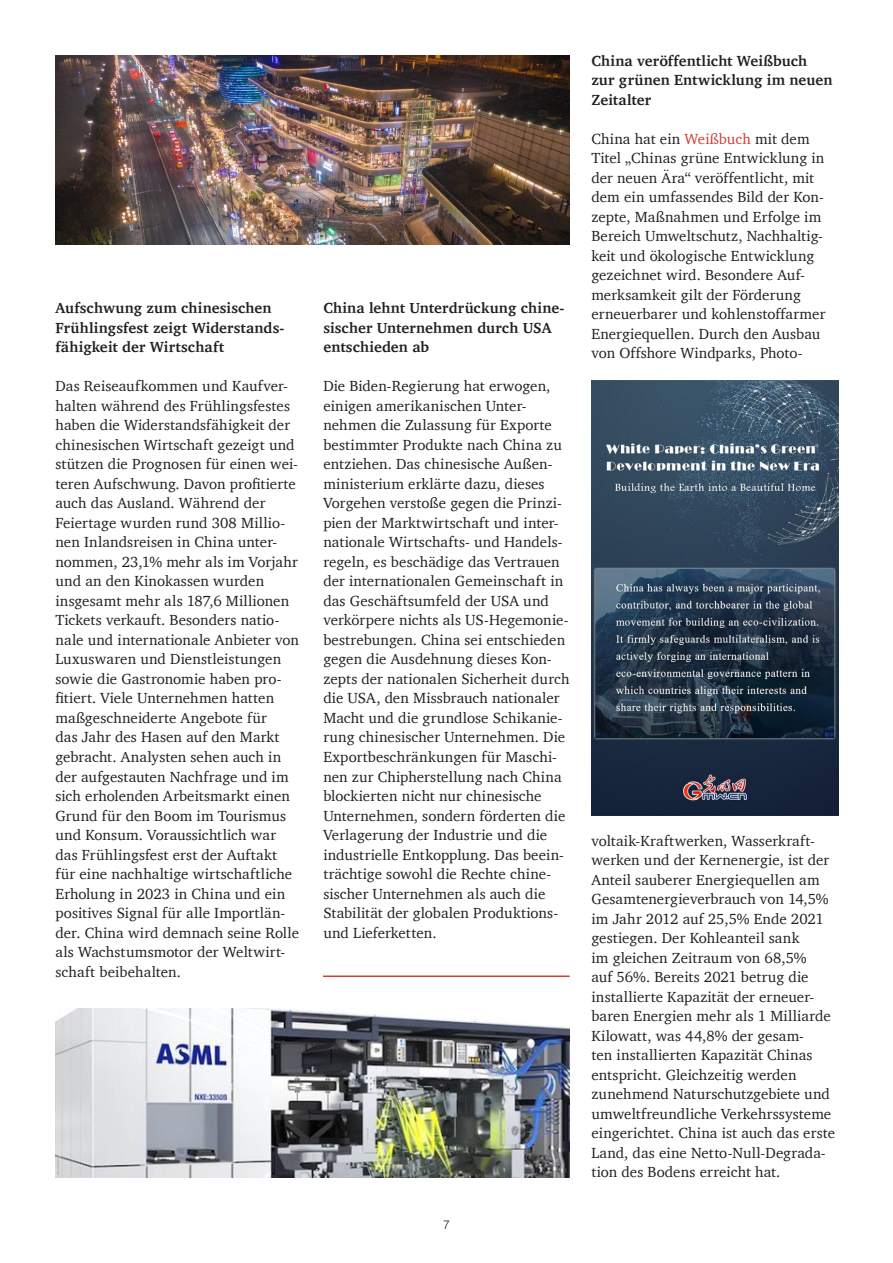
<style>
.page{position:relative;width:893px;height:1263px;background:#fff}
.page>*{position:absolute;margin:0;border:0;box-sizing:border-box;transform-origin:0 0}
.Body_10_13_Charter{font:15px/19.5px "Charter";letter-spacing:.005em;color:#231f20}
.t1{font:700 15px/19.5px "Charter";letter-spacing:.01em;color:#231f20}
.t2{font:300 12px "Helvetica";color:#231f20}
.s1{color:#d23f32}
</style>
<div class="page">
<img style="left:591px;top:381px;width:247px;height:434px">
<img style="left:55px;top:1008px;width:515px;height:170px">
<img style="left:55px;top:55px;width:515px;height:189px">
<hr style="left:323px;top:975px;width:247px;height:2px;background:#d23f32">
<h2 class="t1" style="left:55px;top:298px;width:231px">Aufschwung zum chinesischen<br>Frühlingsfest zeigt Widerstands&shy;fähigkeit der Wirtschaft</h2>
<p class="Body_10_13_Charter" style="left:55px;top:376px;width:245px">Das Reiseaufkommen und Kaufver&shy;halten während des Frühlingsfestes haben die Widerstandsfähigkeit der chinesischen Wirtschaft gezeigt und stützen die Prognosen für einen wei&shy;teren Aufschwung. Davon profitierte auch das Ausland. Während der Feiertage wurden rund 308 Millio&shy;nen Inlandsreisen in China unter&shy;nommen, 23,1% mehr als im Vorjahr und an den Kinokassen wurden insgesamt mehr als 187,6 Millionen Tickets verkauft. Besonders natio&shy;nale und internationale Anbieter von Luxuswaren und Dienstleistungen sowie die Gastronomie haben pro&shy;fitiert. Viele Unternehmen hatten maßgeschneiderte Angebote für<br>das Jahr des Hasen auf den Markt gebracht. Analysten sehen auch in der aufgestauten Nachfrage und im sich erholenden Arbeitsmarkt einen Grund für den Boom im Tourismus und Konsum. Voraussichtlich war das Frühlingsfest erst der Auftakt für eine nachhaltige wirtschaftliche Erholung in 2023 in China und ein positives Signal für alle Importlän&shy;der. China wird demnach seine Rolle als Wachstumsmotor der Weltwirt&shy;schaft beibehalten.</p>
<h2 class="t1" style="left:323px;top:298px;width:243px">China lehnt Unterdrückung chine&shy;sischer Unternehmen durch USA entschieden ab</h2>
<p class="Body_10_13_Charter" style="left:323px;top:376px;width:248px">Die Biden-Regierung hat erwogen, einigen amerikanischen Unter&shy;nehmen die Zulassung für Exporte bestimmter Produkte nach China zu entziehen. Das chinesische Außen&shy;ministerium erklärte dazu, dieses Vorgehen verstoße gegen die Prinzi&shy;pien der Marktwirtschaft und inter&shy;nationale Wirtschafts- und Handels&shy;regeln, es beschädige das Vertrauen der internationalen Gemeinschaft in das Geschäftsumfeld der USA und verkörpere nichts als US-Hegemonie&shy;bestrebungen. China sei entschieden gegen die Ausdehnung dieses Kon&shy;zepts der nationalen Sicherheit durch die USA, den Missbrauch nationaler Macht und die grundlose Schikanie&shy;rung chinesischer Unternehmen. Die Exportbeschränkungen für Maschi&shy;nen zur Chipherstellung nach China blockierten nicht nur chinesische Unternehmen, sondern förderten die Verlagerung der Industrie und die industrielle Entkopplung. Das beein&shy;trächtige sowohl die Rechte chine&shy;sischer Unternehmen als auch die Stabilität der globalen Produktions&shy;und Lieferketten.</p>
<p class="t2" style="left:443px;top:1214px;width:8px">7</p>
<h2 class="t1" style="left:591px;top:51px;width:242px">China veröffentlicht Weißbuch zur grünen Entwicklung im neuen<br>Zeitalter</h2>
<p class="Body_10_13_Charter" style="left:591px;top:129px;width:235px">China hat ein <span class="s1">Weißbuch</span> mit dem Titel „Chinas grüne Entwicklung in der neuen Ära“ veröffentlicht, mit dem ein umfassendes Bild der Kon&shy;zepte, Maßnahmen und Erfolge im Bereich Umweltschutz, Nachhaltig&shy;keit und ökologische Entwicklung gezeichnet wird. Besondere Auf&shy;merksamkeit gilt der Förderung erneuerbarer und kohlenstoffarmer Energiequellen. Durch den Ausbau von Offshore Windparks, Photo-</p>
<p class="Body_10_13_Charter" style="left:591px;top:831px;width:245px">voltaik-Kraftwerken, Wasserkraft&shy;werken und der Kernenergie, ist der Anteil sauberer Energiequellen am Gesamtenergieverbrauch von 14,5% im Jahr 2012 auf 25,5% Ende 2021 gestiegen. Der Kohleanteil sank<br>im gleichen Zeitraum von 68,5%<br>auf 56%. Bereits 2021 betrug die installierte Kapazität der erneuer&shy;baren Energien mehr als 1 Milliarde Kilowatt, was 44,8% der gesam-<br>ten installierten Kapazität Chinas entspricht. Gleichzeitig werden zunehmend Naturschutzgebiete und umweltfreundliche Verkehrssysteme eingerichtet. China ist auch das erste Land, das eine Netto-Null-Degrada&shy;tion des Bodens erreicht hat.</p>
</div>
